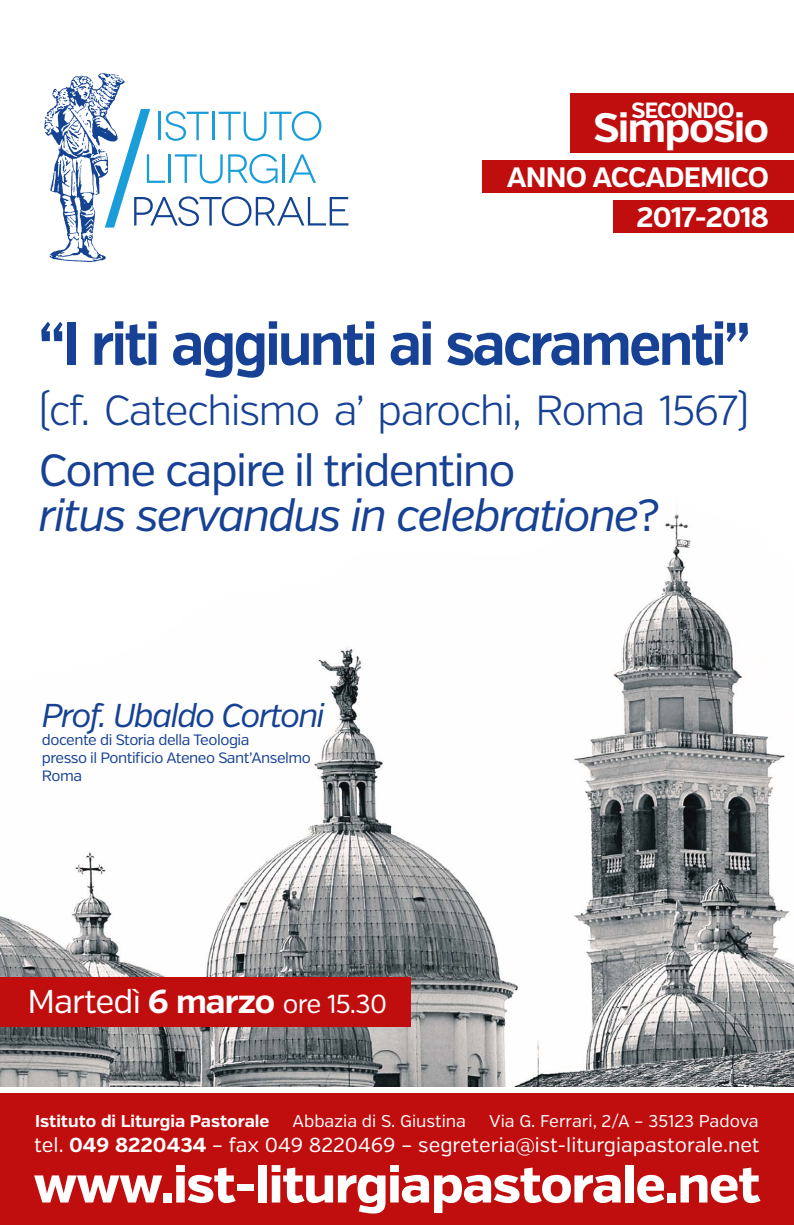
<style>
.page{position:relative;width:794px;height:1225px;background:#fff}
.page>*{position:absolute;margin:0;border:0;box-sizing:border-box;transform-origin:0 0}
.t1{font:700 60px "Verb";letter-spacing:-.04em;color:#164194;scale:.91 1}
.t2{font:800 51.5px "Verb";letter-spacing:-.02em;color:#fff}
.t3{font:italic 45px/45px "Verb";letter-spacing:-.04em;color:#164194}
.t4{font:300 42px "Verb";letter-spacing:-.04em;color:#164194}
.t5{font:700 41px "Verb";letter-spacing:-.03em;color:#fff}
.t6{font:italic 33px "Verb";letter-spacing:-.05em;color:#164194}
.t7{font:700 28px/40px "Verb";letter-spacing:-.03em;color:#fff;text-align:right}
.t8{font:26px "Verb";letter-spacing:-.03em;color:#fff}
.t9{font:700 22px "Verb";letter-spacing:-.03em;color:#fff}
.t10{font:20.2px "Verb";color:#fff}
.t11{font:17px "Verb";color:#fff}
.t12{font:700 17px "Verb";color:#fff}
.t13{font:15px/18px "Verb";letter-spacing:-.03em;color:#164194}
.s1{font-style:normal}
.s2{font-size:33px}
.s3{font-weight:700;font-size:33px}
.s4{font-weight:700}
</style>
<div class="page">
<div style="left:570px;top:93px;width:224px;height:60px;background:#c00d0e"></div>
<div style="left:482px;top:160px;width:312px;height:33px;background:#c00d0e"></div>
<div style="left:614px;top:200px;width:180px;height:33px;background:#c00d0e"></div>
<img style="left:0;top:514px;width:794px;height:572px">
<div style="left:0;top:976px;width:410px;height:50px;background:#c00d0e"></div>
<div style="left:0;top:1093px;width:794px;height:132px;background:#c00d0e"></div>
<svg style="left:128px;top:109px;width:220px;height:118px"></svg>
<img style="left:44px;top:73px;width:84px;height:189px">
<h3 class="t9" style="left:631px;top:97px;width:104px">SECONDO</h3>
<h3 class="t5" style="left:593px;top:103px;width:177px">Simposio</h3>
<h3 class="t7" style="left:507px;top:157px;width:264px">ANNO ACCADEMICO<br>2017-2018</h3>
<h1 class="t1" style="left:39px;top:307px;width:783px">“I riti aggiunti ai sacramenti”</h1>
<h3 class="t4" style="left:39px;top:386px;width:712px">(cf. Catechismo a’ parochi, Roma 1567)</h3>
<h3 class="t3" style="left:39px;top:448px;width:623px"><span class="s1">Come capire il tridentino<br></span>ritus servandus in celebratione<span class="s1">?</span></h3>
<h3 class="t6" style="left:42px;top:695px;width:285px">Prof. Ubaldo Cortoni</h3>
<p class="t13" style="left:42px;top:730px;width:271px">docente di Storia della Teologia<br>presso il Pontificio Ateneo Sant’Anselmo<br>Roma</p>
<h3 class="t8" style="left:27px;top:988px;width:361px"><span class="s2">Martedì</span> <span class="s3">6 marzo</span> ore 15.30</h3>
<p class="t12" style="left:35px;top:1111px;width:236px">Istituto di Liturgia Pastorale</p>
<p class="t11" style="left:292px;top:1111px;width:175px">Abbazia di S. Giustina</p>
<p class="t11" style="left:489px;top:1111px;width:271px">Via G. Ferrari, 2/A – 35123 Padova</p>
<h3 class="t10" style="left:34px;top:1132px;width:727px">tel. <span class="s4">049 8220434</span> – fax 049 8220469 – segreteria@ist-liturgiapastorale.net</h3>
<h2 class="t2" style="left:33px;top:1153px;width:728px">www.ist-liturgiapastorale.net</h2>
</div>
